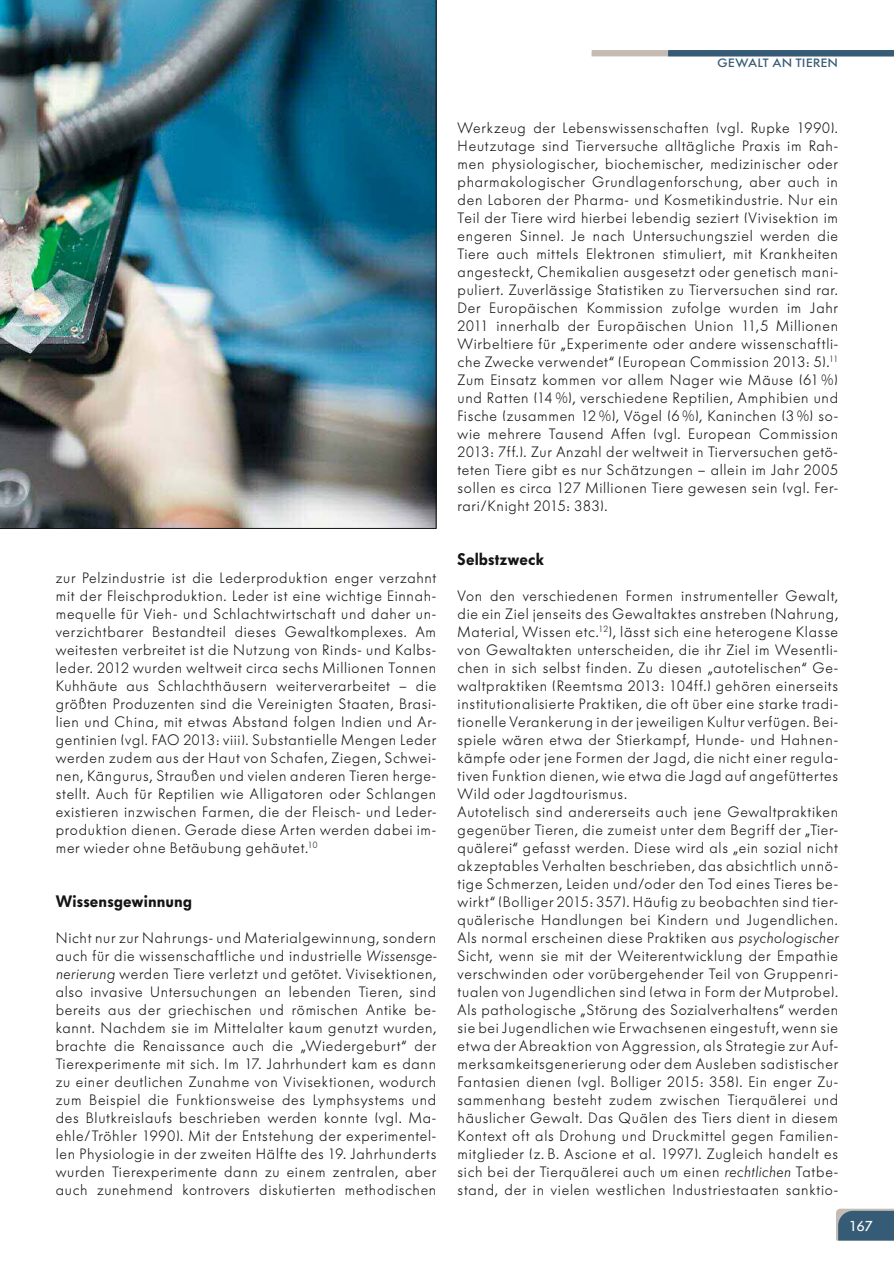
<style>
.page{position:relative;width:894px;height:1263px;background:#fff}
.page>*{position:absolute;margin:0;border:0;box-sizing:border-box;transform-origin:0 0}
.t1{font:800 16.5px "Futura BQ";letter-spacing:.005em;color:#141315}
.t2{font:300 15px/18px "Futura BQ";letter-spacing:.045em;color:#141315;text-align:justify}
.t3{font:14.25px "Futura BQ";color:#fff;scale:1.1 1}
.t4{font:500 12px "Futura BQ";letter-spacing:.02em;color:#355b76;scale:1.1 1}
.s1{font-style:italic}
</style>
<div class="page">
<img style="left:0;top:0;width:436px;height:529px">
<svg style="left:836px;top:1209px;width:58px;height:32px"></svg>
<svg style="left:592px;top:50px;width:302px;height:6px"></svg>
<p class="t4" style="left:718px;top:56px;width:111px">GEWALT AN TIEREN</p>
<p class="t2" style="left:56px;top:569px;width:382px">zur Pelzindustrie ist die Lederproduktion enger verzahnt mit der Fleischproduktion. Leder ist eine wichtige Einnah&shy;mequelle für Vieh- und Schlachtwirtschaft und daher un&shy;verzichtbarer Bestandteil dieses Gewaltkomplexes. Am weitesten verbreitet ist die Nutzung von Rinds- und Kalbs&shy;leder. 2012 wurden weltweit circa sechs Millionen Tonnen Kuhhäute aus Schlachthäusern weiterverarbeitet – die größten Produzenten sind die Vereinigten Staaten, Brasi&shy;lien und China, mit etwas Abstand folgen Indien und Ar&shy;gentinien (vgl. FAO 2013: viii). Substantielle Mengen Leder werden zudem aus der Haut von Schafen, Ziegen, Schwei&shy;nen, Kängurus, Straußen u nd vielen anderen Tieren herge&shy;stellt. Auch für Reptilien wie Alligatoren oder Schlangen existieren inzwischen Farmen, die der Fleisch- und Leder&shy;produktion dienen. Gerade diese Arten werden dabei im&shy;mer wieder ohne Betäubung gehäutet.<sup>10</sup></p>
<p class="t1" style="left:56px;top:892px;width:138px">Wissensgewinnung</p>
<p class="t2" style="left:56px;top:929px;width:382px">Nicht nur zur Nahrungs- und Materialgewinnung, sondern auch für die wissenschaftliche und industrielle <span class="s1">Wissensge&shy;nerierung</span> werden Tiere verletzt und getötet. Vivisektionen, also invasive Untersuchungen an lebenden Tieren, sind bereits aus der griechischen und römischen Antike be&shy;kannt. Nachdem sie im Mittelalter kaum genutzt wurden, brachte die Renaissance auch die „Wiedergeburt“ der Tierexperimente mit sich. Im 17. Jahrhundert kam es dann zu einer deutlichen Zunahme von Vivisektionen, wodurch zum Beispiel die Funktionsweise des Lymphsystems und des Blutkreislaufs beschrieben werden konnte (vgl. Ma&shy;ehle/Tröhler 1990). Mit der Entstehung der experimentel&shy;len Physiologie in der zweiten Hälfte des 19. Jahrhunderts wurden Tierex perimente dann zu einem zentralen, aber auch zunehmend kontrovers diskutierten methodischen</p>
<p class="t2" style="left:458px;top:119px;width:382px">Werkzeug der Lebenswissenschaften (vgl. Rupke 1990).<br>Heutzutage sind Tierversuche alltägliche Praxis im Rah&shy;men physiologischer, biochemischer, medizinischer oder pharmak ologischer Grundlagenforschung, aber auch in den Laboren der Pharma- und Kosmetikindustrie. Nur ein Teil der Tiere wird hierbei lebendig seziert (Vivisektion im engeren Sinne). Je nach Untersuchungsziel werden die Tiere auch mittels Elektronen stimuliert, mit Krankheiten angesteckt, Chemikalien ausgesetzt oder genetisch mani&shy;puliert. Zuverlässige Statistiken zu Tierversuchen sind rar.<br>Der Europäischen Kommission zufolge wurden im Jahr 2011 innerhalb der Europäischen Union 11,5 Millionen Wirbeltiere für „Experimente oder andere wissenschaftli&shy;che Zwecke verwendet“ (European Commission 2013: 5).<sup>11<br></sup>Zum Einsatz kommen vor allem Nager wie Mäuse (61 %) und Ratten (14 %), verschiedene Reptilien, Amphibien und Fis che (zusammen 12 %), Vögel (6 %), Kaninchen (3 %) so&shy;wie mehrere Tausend Affen (vgl. European Commission 2013: 7ff.). Zur Anzahl der weltweit in Tierversuchen getö&shy;teten Tiere gibt es nur Schätzungen – allein im Jahr 2005 sollen es circa 127 Millionen Tiere gewesen sein (vgl. Fer&shy;rari/Knight 2015: 383).</p>
<p class="t1" style="left:458px;top:550px;width:88px">Selbstzweck</p>
<p class="t2" style="left:458px;top:587px;width:382px;text-align:left">Von den verschiedenen Formen instrumenteller Gewalt, die ein Ziel jenseits des Gewaltaktes anst reben (Nahrung, Material, Wissen etc.<sup>12</sup>), lässt sich eine heterogene Klasse von Gewaltakten unterscheiden, die ihr Ziel im Wesentli&shy;chen in sich selbst finden. Zu diesen „autotelischen“ Ge&shy;waltpraktiken (Reemtsma 2013: 104ff.) gehören einerseits institutionalisierte Praktiken, die oft über eine starke tradi&shy;tionelle Verankerung in der jeweiligen Kultur verfügen. Bei&shy;spiele wären etwa der Stierkampf, Hunde- und Hahnen&shy;kämpfe oder jene Formen der Jagd, die nicht einer regula&shy;tiven Funktion dienen, wie etwa die Jagd auf angefüttertes Wild oder Jagdtourismus.<br>Autotelisch sind andererseits auch jene Gewaltpraktiken gegenüber Tieren, die zumeist unter dem Begriff der „Tier&shy;quälerei“ gefasst werden. Diese wird als „ein sozial nicht akzeptables Verhalten beschrieben, das absichtlich unnö&shy;tige Schmerzen, Leiden und/oder den Tod eines Tieres be&shy;wirkt“ (Bolliger 2015: 357). Häufig zu beobachten sind tier&shy;quälerische Handlungen bei Kindern und Jugendlichen.<br>Als normal erscheinen diese Praktiken aus <span class="s1">psycholog ischer </span>Sicht, wenn sie mit der Weiterentwicklung der Empathie verschwinden oder vorübergehender Teil von Gruppenri&shy;tualen von Jugendlichen sind (etwa in Form der Mutprobe).<br>Als pathologische „Störung des Sozialverhaltens“ werden sie bei Jugendlichen wie Erwachsenen eingestuft, wenn sie etwa der Abreaktion von Aggression, als Strategie zur Auf&shy;merksamkeitsgenerierung oder dem Ausleben sadistischer Fantasien dienen (vgl. Bolliger 2015: 358). Ein enger Zu&shy;sammenhang besteht zudem zwischen Tierquälerei und häuslicher Gewalt. Das Quälen des Tiers dient in diesem Kontext oft al s Drohung und Druckmittel gegen Familien&shy;mitglieder (z. B. Ascione et al. 1997). Zugleich handelt es sich bei der Tierquälerei auch um einen <span class="s1">rechtlichen</span> Tatbe&shy;stand, der in vielen westlichen Industriestaaten sankti o-</p>
<p class="t3" style="left:849px;top:1218px;width:23px">167</p>
</div>
